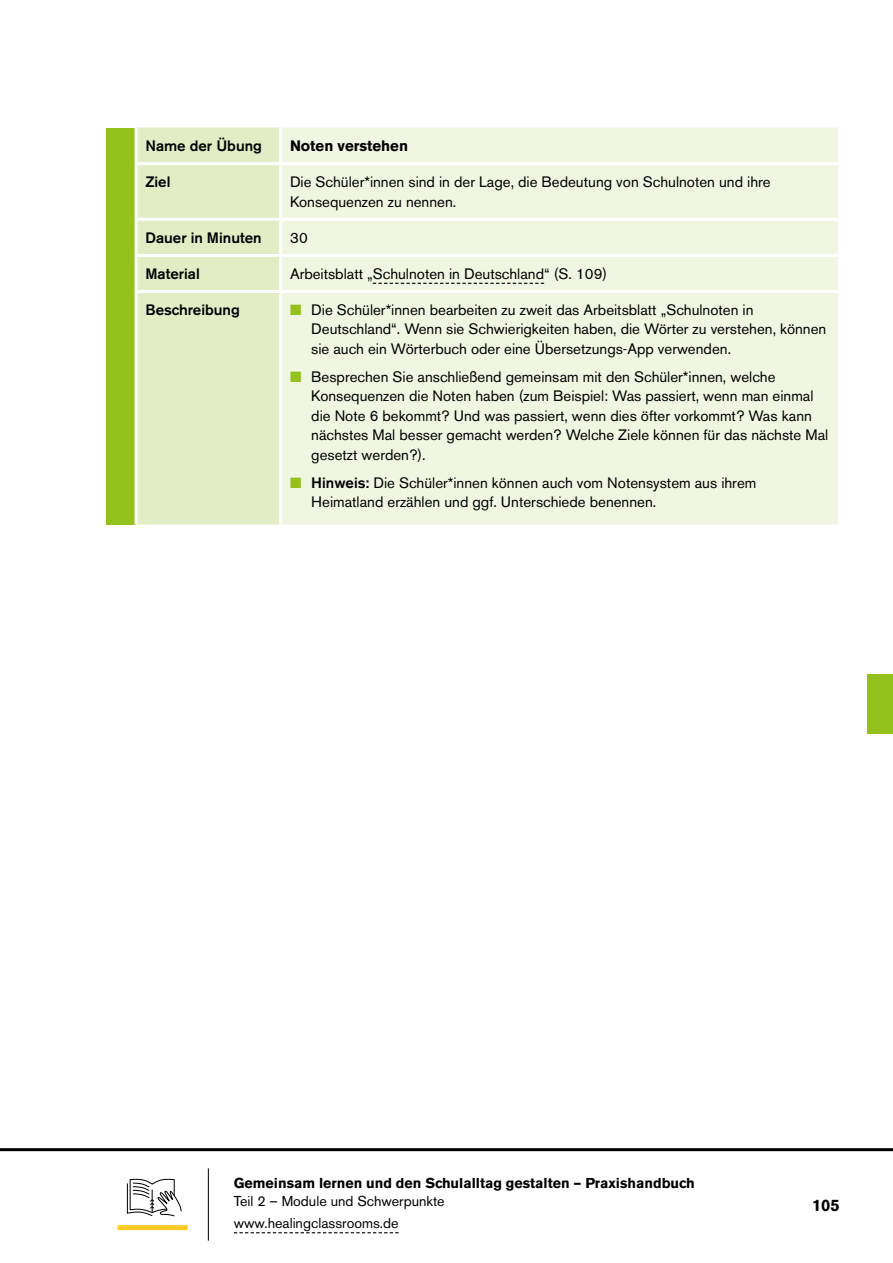
<style>
.page{position:relative;width:893px;height:1263px;background:#fff}
.page>*{position:absolute;margin:0;border:0;box-sizing:border-box;transform-origin:0 0}
.t1{font:700 16.5px "Akzidenz Grotesk BE";color:#000}
.Diverser_Text{font:15px/19.5px "Akzidenz Grotesk BE";color:#000}
.Diverser_Text-2{font:500 15px "Akzidenz Grotesk BE";color:#000}
.Diverser_Text-3{font:700 15px "Akzidenz Grotesk BE";color:#000}
.Text{font:15px "Akzidenz Grotesk BE";color:#000}
.t2{font:700 14.25px "Akzidenz Grotesk BE";color:#000}
.t3{font:14.25px/22.2px "Akzidenz Grotesk BE";color:#000}
.s1{color:#94c11c}
.s2{font-weight:500}
</style>
<div class="page">
<hr style="left:0;top:1148px;width:893px;height:3px;background:#000">
<hr style="left:208px;top:1168px;width:1px;height:73px;background:#000">
<svg style="left:234px;top:1232px;width:165px;height:1px"></svg>
<div style="left:118px;top:1225px;width:70px;height:5px;background:#fecb25"></div>
<svg style="left:126px;top:1178px;width:56px;height:48px"></svg>
<div style="left:106px;top:128px;width:30px;height:396px;background:#94c11c"></div>
<div style="left:138px;top:128px;width:141px;height:396px;background:#e2ecc5"></div>
<div style="left:282px;top:128px;width:556px;height:396px;background:#f1f6e3"></div>
<hr style="left:135px;top:162px;width:146px;height:3px;background:#fff">
<hr style="left:281px;top:162px;width:557px;height:3px;background:#fff">
<hr style="left:135px;top:218px;width:146px;height:3px;background:#fff">
<hr style="left:281px;top:218px;width:557px;height:3px;background:#fff">
<hr style="left:135px;top:254px;width:146px;height:3px;background:#fff">
<hr style="left:281px;top:254px;width:557px;height:3px;background:#fff">
<hr style="left:135px;top:290px;width:146px;height:3px;background:#fff">
<hr style="left:281px;top:290px;width:557px;height:3px;background:#fff">
<hr style="left:135px;top:128px;width:3px;height:34px;background:#fff">
<hr style="left:135px;top:165px;width:3px;height:53px;background:#fff">
<hr style="left:135px;top:221px;width:3px;height:33px;background:#fff">
<hr style="left:135px;top:257px;width:3px;height:33px;background:#fff">
<hr style="left:135px;top:293px;width:3px;height:231px;background:#fff">
<svg style="left:373px;top:283px;width:171px;height:1px"></svg>
<div style="left:867px;top:674px;width:26px;height:60px;background:#94c11c"></div>
<p class="Diverser_Text-2" style="left:145px;top:136px;width:118px">Name der Übung</p>
<p class="Diverser_Text-3" style="left:290px;top:137px;width:120px">Noten verstehen</p>
<p class="Diverser_Text-2" style="left:145px;top:173px;width:26px">Ziel</p>
<p class="Diverser_Text" style="left:290px;top:172px;width:482px">Die Schüler*innen sind in der Lage, die Bedeutung von Schulnoten und ihre<br>Konsequenzen zu nennen.</p>
<p class="Diverser_Text-2" style="left:145px;top:228px;width:118px">Dauer in Minuten</p>
<p class="Text" style="left:290px;top:228px;width:19px">30</p>
<p class="Diverser_Text-2" style="left:145px;top:264px;width:56px">Material</p>
<p class="Diverser_Text" style="left:290px;top:264px;width:319px">Arbeitsblatt „Schulnoten in Deutschland“ (S. 109)</p>
<p class="Diverser_Text-2" style="left:145px;top:300px;width:96px">Beschreibung</p>
<p class="Diverser_Text" style="left:311px;top:300px;width:517px;text-indent:-21px"><span class="s1">■</span> Die Schüler*innen bearbeiten zu zweit das Arbeitsblatt „Schulnoten in<br>Deutschland“. Wenn sie Schwierigkeiten haben, die Wörter zu verstehen, können sie auch ein Wörterbuch oder eine Übersetzungs-App verwenden.</p>
<p class="Diverser_Text" style="left:311px;top:367px;width:518px;text-indent:-21px"><span class="s1">■</span> Besprechen Sie anschließend gemeinsam mit den Schüler*innen, welche Konsequenzen die Noten haben (zum Beispiel: Was passiert, wenn man einmal die Note 6 bekommt? Und was passiert, wenn dies öfter vorkommt? Was kann nächstes Mal besser gemacht werden? Welche Ziele können für das nächste Mal gesetzt werden?).</p>
<p class="Diverser_Text" style="left:311px;top:473px;width:447px;text-indent:-21px"><span class="s1">■</span> <span class="s2">Hinweis:</span> Die Schüler*innen können auch vom Notensystem aus ihrem<br>Heimatland erzählen und ggf. Unterschiede benennen.</p>
<p class="t2" style="left:234px;top:1175px;width:462px">Gemeinsam lernen und den Schulalltag gestalten – Praxishandbuch</p>
<p class="t3" style="left:234px;top:1190px;width:212px">Teil 2 – Module und Schwerpunkte www.healingclassrooms.de</p>
<p class="t1" style="left:812px;top:1195px;width:29px">105</p>
</div>
